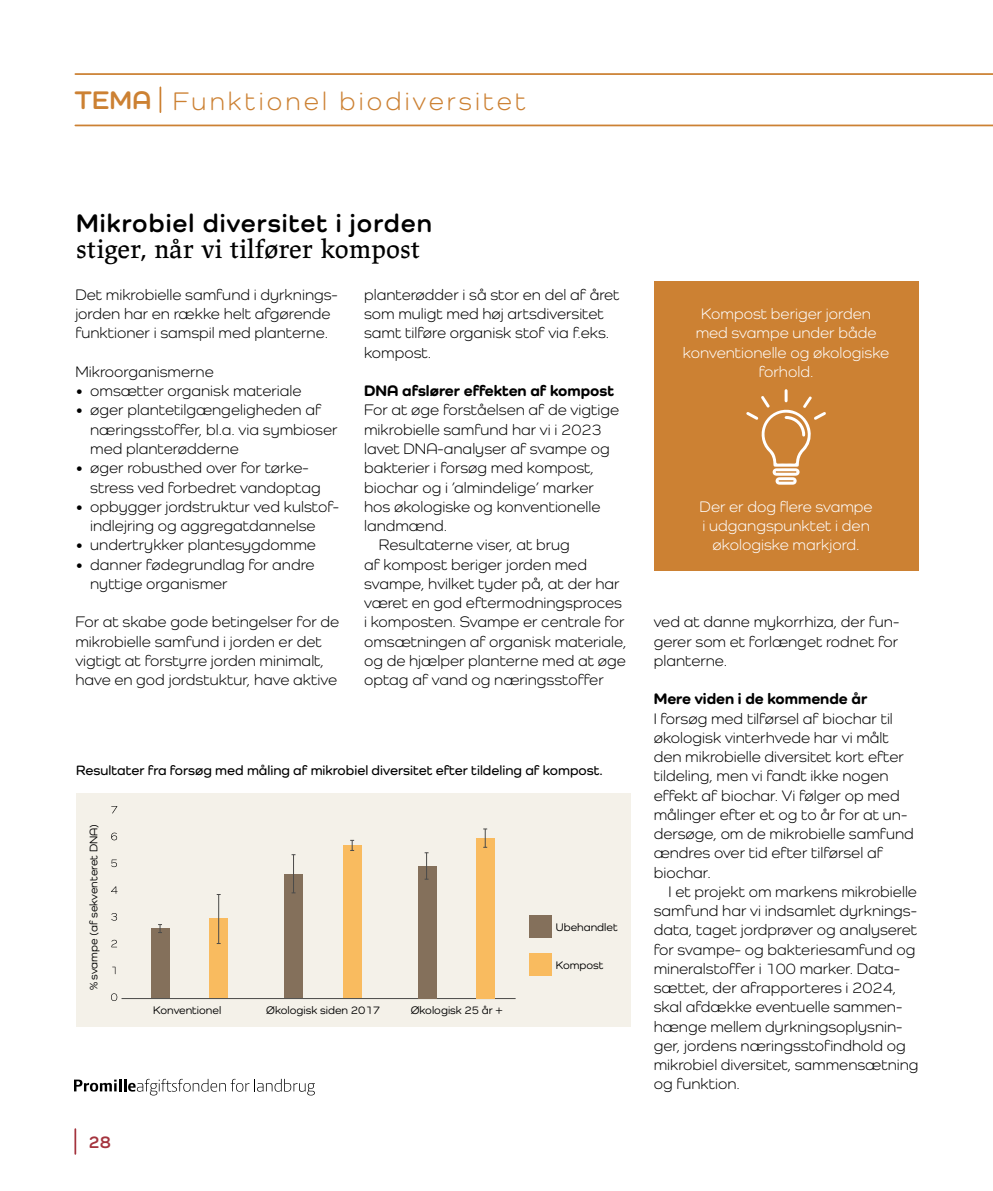
<style>
.page{position:relative;width:993px;height:1191px;background:#fff}
.page>*{position:absolute;margin:0;border:0;box-sizing:border-box;transform-origin:0 0}
.t1{font:26.25px "Como";letter-spacing:.12em;color:#cc8133}
.t2{font:26.25px "Lapture";color:#000}
.t3{font:700 26.25px "Como";letter-spacing:.04em;color:#000}
.t4{font:700 17.5px "Como";color:#a4343e}
.t5{font:15.75px/19.2px "Como";color:#000}
.t6{font:15.75px/19.2px "Como";color:#fff;text-align:center}
.t7{font:800 15.75px "Como";color:#000}
.t8{font:600 14px "Como";color:#000}
.t9{font:500 11.38px "Como";color:#000}
.s1{font-weight:700}
</style>
<div class="page">
<hr style="left:74px;top:1129px;width:2px;height:24px;background:#a4343e">
<svg style="left:74px;top:1078px;width:241px;height:17px"></svg>
<hr style="left:159px;top:87px;width:2px;height:25px;background:#cc8133">
<hr style="left:75px;top:73px;width:917px;height:2px;background:#cc8133">
<hr style="left:75px;top:125px;width:917px;height:1px;background:#cc8133">
<div style="left:76px;top:793px;width:554px;height:233px;background:#f4f1e9"></div>
<hr style="left:121px;top:998px;width:394px;height:1px;background:#4a4a49">
<div style="left:151px;top:928px;width:18px;height:70px;background:#84705b"></div>
<svg style="left:158px;top:924px;width:4px;height:9px"></svg>
<div style="left:209px;top:918px;width:19px;height:80px;background:#f9bb5f"></div>
<hr style="left:218px;top:894px;width:1px;height:49px;background:#4a4a49">
<div style="left:284px;top:874px;width:19px;height:124px;background:#84705b"></div>
<hr style="left:293px;top:854px;width:1px;height:39px;background:#4a4a49">
<div style="left:343px;top:845px;width:19px;height:153px;background:#f9bb5f"></div>
<svg style="left:350px;top:840px;width:4px;height:11px"></svg>
<div style="left:417px;top:866px;width:19px;height:132px;background:#84705b"></div>
<svg style="left:424px;top:852px;width:4px;height:27px"></svg>
<div style="left:476px;top:838px;width:19px;height:160px;background:#f9bb5f"></div>
<svg style="left:483px;top:828px;width:4px;height:20px"></svg>
<svg style="left:111px;top:993px;width:6px;height:8px"></svg>
<svg style="left:112px;top:966px;width:3px;height:8px"></svg>
<svg style="left:111px;top:939px;width:6px;height:8px"></svg>
<svg style="left:111px;top:913px;width:6px;height:7px"></svg>
<svg style="left:111px;top:886px;width:6px;height:7px"></svg>
<svg style="left:111px;top:859px;width:6px;height:8px"></svg>
<svg style="left:111px;top:832px;width:6px;height:8px"></svg>
<svg style="left:111px;top:806px;width:6px;height:7px"></svg>
<div style="left:528px;top:914px;width:23px;height:23px;background:#84705b"></div>
<div style="left:528px;top:953px;width:23px;height:23px;background:#f9bb5f"></div>
<div style="left:653px;top:281px;width:265px;height:289px;background:#cc8133"></div>
<svg style="left:746px;top:389px;width:79px;height:96px"></svg>
<h1 class="t1" style="left:75px;top:85px;width:452px"><span class="s1">TEMA</span> Funktionel biodiversitet</h1>
<h1 class="t3" style="left:76px;top:207px;width:357px">Mikrobiel diversitet i jorden</h1>
<h1 class="t2" style="left:76px;top:234px;width:345px">stiger, når vi tilfører kompost</h1>
<p class="t5" style="left:364px;top:285px;width:257px">planterødder i så stor en del af året som muligt med høj artsdiversitet samt tilføre organisk stof via f.eks. kompost.</p>
<p class="t7" style="left:364px;top:381px;width:251px">DNA afslører effekten af kompost</p>
<p class="t5" style="left:364px;top:400px;width:256px">For at øge forståelsen af de vigtige</p>
<p class="t5" style="left:364px;top:419px;width:239px">mikrobielle samfund har vi i 2023</p>
<p class="t5" style="left:364px;top:439px;width:247px">lavet DNA-analyser af svampe og</p>
<p class="t5" style="left:364px;top:458px;width:231px">bakterier i forsøg med kompost,</p>
<p class="t5" style="left:364px;top:477px;width:231px">biochar og i ’almindelige’ marker</p>
<p class="t5" style="left:364px;top:496px;width:238px">hos økologiske og konventionelle</p>
<p class="t5" style="left:364px;top:516px;width:85px">landmænd.</p>
<p class="t5" style="left:379px;top:535px;width:192px">Resultaterne viser, at brug</p>
<p class="t5" style="left:364px;top:554px;width:224px">af kompost beriger jorden med</p>
<p class="t5" style="left:364px;top:573px;width:257px">svampe, hvilket tyder på, at der har</p>
<p class="t5" style="left:364px;top:593px;width:259px">været en god eftermodningsproces</p>
<p class="t5" style="left:364px;top:612px;width:262px">i komposten. Svampe er centrale for</p>
<p class="t5" style="left:364px;top:631px;width:264px">omsætningen af organisk materiale,</p>
<p class="t5" style="left:364px;top:650px;width:263px">og de hjælper planterne med at øge</p>
<p class="t5" style="left:364px;top:670px;width:241px">optag af vand og næringsstoffer</p>
<p class="t5" style="left:75px;top:285px;width:264px">Det mikrobielle samfund i dyrknings&shy;jorden har en række helt afgørende funktioner i samspil med planterne.</p>
<p class="t5" style="left:75px;top:362px;width:140px">Mikroorganismerne</p>
<p class="t5" style="left:75px;top:381px;width:228px">• omsætter organisk materiale</p>
<p class="t5" style="left:90px;top:400px;width:249px;text-indent:-15px">• øger plantetilgængeligheden af næringsstoffer, bl.a. via symbioser med planterødderne</p>
<p class="t5" style="left:90px;top:458px;width:232px;text-indent:-15px">• øger robusthed over for tørke&shy;stress ved forbedret vandoptag</p>
<p class="t5" style="left:75px;top:496px;width:265px;text-align:center">• opbygger jordstruktur ved kulstof&shy;indlejring og aggregatdannelse</p>
<p class="t5" style="left:75px;top:535px;width:242px">• undertrykker plantesygdomme</p>
<p class="t5" style="left:90px;top:554px;width:226px;text-indent:-15px">• danner fødegrundlag for andre nyttige organismer</p>
<p class="t5" style="left:75px;top:612px;width:265px">For at skabe gode betingelser for de mikrobielle samfund i jorden er det vigtigt at forstyrre jorden minimalt, have en god jordstuktur, have aktive</p>
<p class="t8" style="left:76px;top:761px;width:528px">Resultater fra forsøg med måling af mikrobiel diversitet efter tildeling af kompost.</p>
<p class="t9" style="left:87px;top:990px;width:168px;rotate:-90deg">% svampe (af sekventeret DNA)</p>
<p class="t9" style="left:153px;top:1003px;width:70px">Konventionel</p>
<p class="t9" style="left:266px;top:1003px;width:115px">Økologisk siden 2017</p>
<p class="t9" style="left:410px;top:1003px;width:94px">Økologisk 25 år +</p>
<p class="t4" style="left:89px;top:1131px;width:24px">28</p>
<p class="t9" style="left:555px;top:920px;width:63px">Ubehandlet</p>
<p class="t9" style="left:555px;top:958px;width:49px">Kompost</p>
<p class="t6" style="left:682px;top:304px;width:208px">Kompost beriger jorden<br>med svampe under både konventionelle og økologiske forhold.</p>
<p class="t6" style="left:699px;top:496px;width:174px">Der er dog flere svampe i udgangspunktet i den økologiske markjord.</p>
<p class="t5" style="left:653px;top:612px;width:247px;text-align:justify">ved at danne mykorrhiza, der fun&shy;gerer som et forlænget rodnet for planterne.</p>
<p class="t7" style="left:653px;top:689px;width:215px">Mere viden i de kommende år</p>
<p class="t5" style="left:653px;top:708px;width:261px">I forsøg med tilførsel af biochar til økologisk vinterhvede har vi målt den mikrobielle diversitet kort efter tildeling, men vi fandt ikke nogen effekt af biochar. Vi følger op med målinger efter et og to år for at un&shy;dersøge, om de mikrobielle samfund ændres over tid efter tilførsel af biochar.</p>
<p class="t5" style="left:653px;top:881px;width:266px;text-indent:15px">I et projekt om markens mikrobielle samfund har vi indsamlet dyrknings&shy;data, taget jordprøver og analyseret for svampe- og bakteriesamfund og mineralstoffer i 100 marker. Data&shy;sættet, der afrapporteres i 2024, skal afdække eventuelle sammen&shy;hænge mellem dyrkningsoplysnin&shy;ger, jordens næringsstofindhold og mikrobiel diversitet, sammensætning og funktion.</p>
</div>
